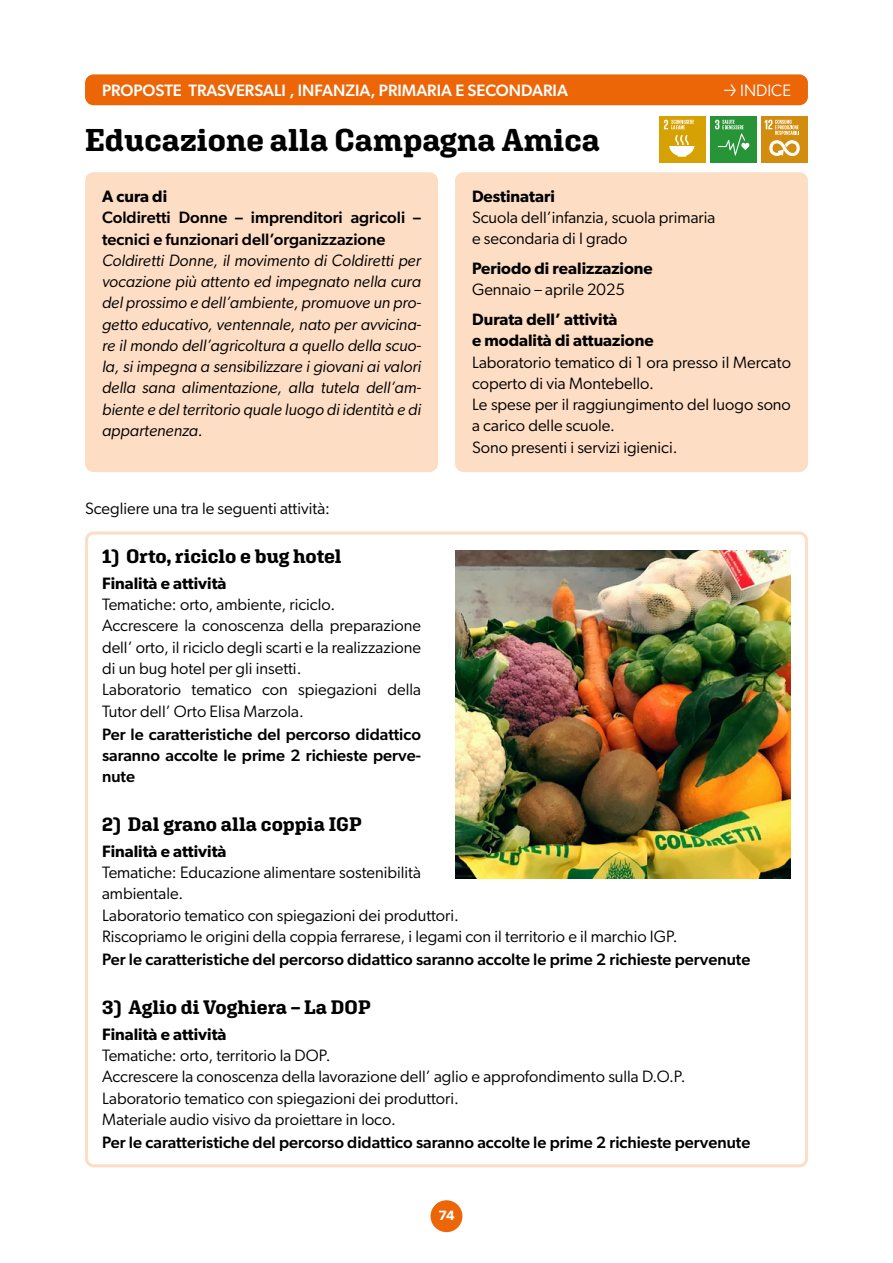
<style>
.page{position:relative;width:893px;height:1263px;background:#fff}
.page>*{position:absolute;margin:0;border:0;box-sizing:border-box;transform-origin:0 0}
.t1{font:700 31.5px "Aglet Slab";color:#000}
.t2{font:700 19.5px "Aglet Slab";color:#000}
.t3{font:16.5px/21.3px "Gibson";color:#000}
.t4{font:italic 16.5px/21.3px "Gibson";color:#000;text-align:justify}
.t5{font:500 16.5px/21.3px "Gibson";color:#000}
.t6{font:600 16.5px/21.3px "Gibson";color:#000}
.t7{font:500 16.5px "Gibson";color:#fff}
.t8{font:16.5px "Gibson";color:#fff}
.t9{font:600 13.5px "Gibson";color:#fff}
.s1{font-family:"Bernino Sans";font-stretch:condensed}
</style>
<div class="page">
<img style="left:455px;top:551px;width:336px;height:327px">
<div style="left:710px;top:116px;width:47px;height:47px;background:#289438"></div>
<svg style="left:715px;top:120px;width:34px;height:36px"></svg>
<div style="left:761px;top:116px;width:47px;height:47px;background:#d28d0e"></div>
<svg style="left:765px;top:120px;width:34px;height:36px"></svg>
<div style="left:659px;top:116px;width:47px;height:47px;background:#d6a102"></div>
<svg style="left:669px;top:135px;width:25px;height:22px"></svg>
<svg style="left:664px;top:120px;width:30px;height:9px"></svg>
<div style="left:431px;top:1200px;width:31px;height:32px;background:#ec6608;border-radius:50%"></div>
<div style="left:85px;top:74px;width:723px;height:31px;background:#ec6608;border-radius:9px"></div>
<div style="left:85px;top:172px;width:353px;height:300px;background:#fdddc4;border-radius:9px"></div>
<div style="left:455px;top:172px;width:353px;height:300px;background:#fdddc4;border-radius:9px"></div>
<div style="left:85px;top:531px;width:723px;height:636px;border:3px solid #fdddc4;border-radius:7px"></div>
<p class="t7" style="left:102px;top:80px;width:467px">PROPOSTE TRASVERSALI , INFANZIA, PRIMARIA E SECONDARIA</p>
<p class="t8" style="left:723px;top:80px;width:69px"><span class="s1">→</span> INDICE</p>
<h1 class="t1" style="left:85px;top:121px;width:517px">Educazione alla Campagna Amica</h1>
<p class="t6" style="left:102px;top:185px;width:67px">A cura di</p>
<p class="t5" style="left:102px;top:207px;width:320px">Coldiretti Donne – imprenditori agricoli – tecnici e funzionari dell’organizzazione</p>
<p class="t4" style="left:102px;top:249px;width:321px">Coldiretti Donne, il movimento di Coldiretti per vocazione più attento ed impegnato nella cura del prossimo e dell’ambiente, promuove un pro&shy;getto educativo, ventennale, nato per avvicina&shy;re il mondo dell’agricoltura a quello della scuo&shy;la, si impegna a sensibilizzare i giovani ai valori della sana alimentazione, alla tutela dell’am&shy;biente e del territorio quale luogo di identità e di appartenenza.</p>
<p class="t6" style="left:472px;top:185px;width:84px">Destinatari</p>
<p class="t3" style="left:472px;top:207px;width:245px">Scuola dell’infanzia, scuola primaria e secondaria di I grado</p>
<p class="t6" style="left:472px;top:257px;width:182px">Periodo di realizzazione</p>
<p class="t3" style="left:472px;top:279px;width:154px">Gennaio – aprile 2025</p>
<p class="t6" style="left:472px;top:308px;width:183px">Durata dell’ attività<br>e modalità di attuazione</p>
<p class="t3" style="left:472px;top:351px;width:320px">Laboratorio tematico di 1 ora presso il Mercato coperto di via Montebello.<br>Le spese per il raggiungimento del luogo sono a carico delle scuole.<br>Sono presenti i servizi igienici.</p>
<p class="t3" style="left:85px;top:498px;width:247px">Scegliere una tra le seguenti attività:</p>
<p class="t2" style="left:102px;top:545px;width:241px">1) Orto, riciclo e bug hotel</p>
<p class="t6" style="left:102px;top:572px;width:126px">Finalità e attività</p>
<p class="t3" style="left:102px;top:594px;width:320px">Tematiche: orto, ambiente, riciclo.<br>Accrescere la conoscenza della preparazione dell’ orto, il riciclo degli scarti e la realizzazione di un bug hotel per gli insetti.<br>Laboratorio tematico con spiegazioni della Tutor dell’ Orto Elisa Marzola.</p>
<p class="t5" style="left:102px;top:723px;width:320px;text-align:justify">Per le caratteristiche del percorso didattico saranno accolte le prime 2 richieste perve&shy;nute</p>
<p class="t2" style="left:102px;top:813px;width:261px">2) Dal grano alla coppia IGP</p>
<p class="t6" style="left:102px;top:840px;width:126px">Finalità e attività</p>
<p class="t3" style="left:102px;top:861px;width:577px">Tematiche: Educazione alimentare sostenibilità<br>ambientale.<br>Laboratorio tematico con spiegazioni dei produttori.<br>Riscopriamo le origini della coppia ferrarese, i legami con il territorio e il marchio IGP.</p>
<p class="t5" style="left:102px;top:949px;width:650px">Per le caratteristiche del percorso didattico saranno accolte le prime 2 richieste pervenute</p>
<p class="t2" style="left:102px;top:996px;width:270px">3) Aglio di Voghiera – La DOP</p>
<p class="t6" style="left:102px;top:1023px;width:126px">Finalità e attività</p>
<p class="t3" style="left:102px;top:1044px;width:585px">Tematiche: orto, territorio la DOP.<br>Accrescere la conoscenza della lavorazione dell’ aglio e approfondimento sulla D.O.P.<br>Laboratorio tematico con spiegazioni dei produttori.<br>Materiale audio visivo da proiettare in loco.</p>
<p class="t5" style="left:102px;top:1131px;width:650px">Per le caratteristiche del percorso didattico saranno accolte le prime 2 richieste pervenute</p>
<p class="t9" style="left:438px;top:1208px;width:17px">74</p>
</div>
